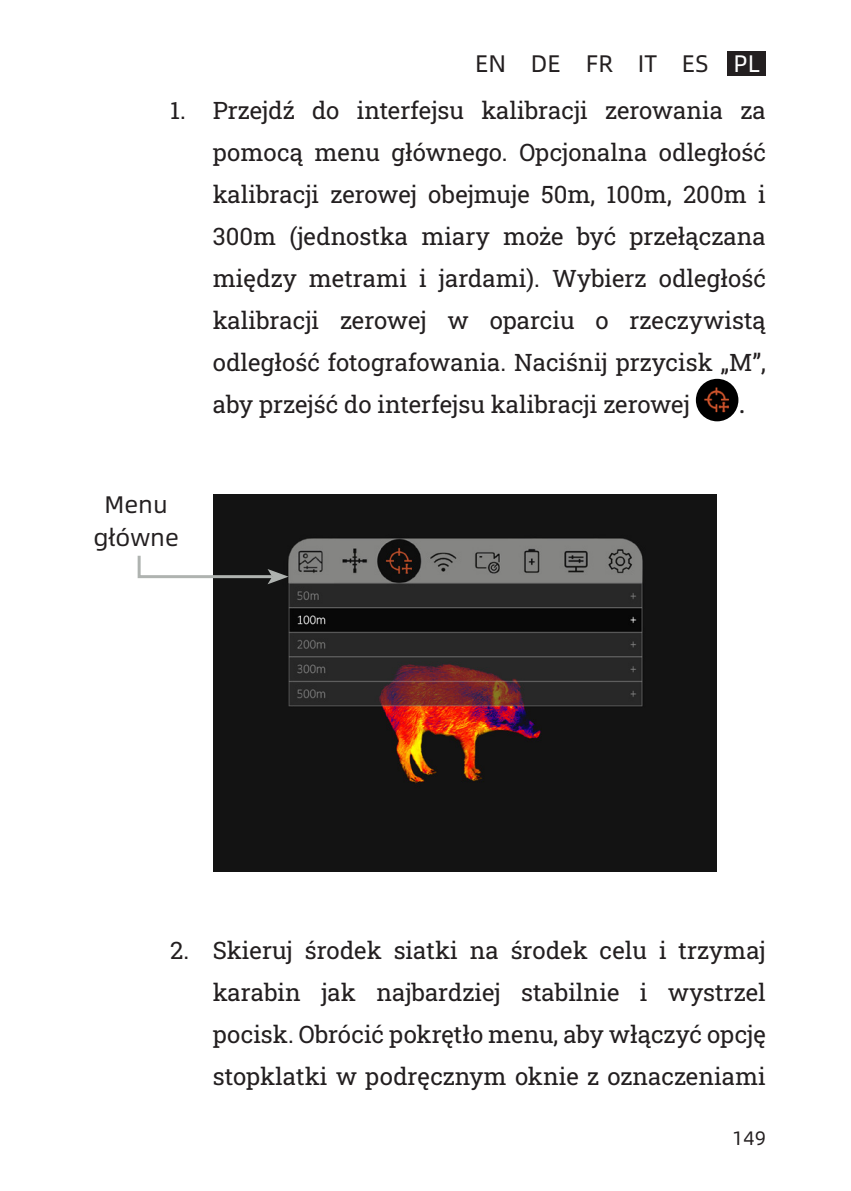
<style>
.page{position:relative;width:851px;height:1191px;background:#fff}
.page>*{position:absolute;margin:0;border:0;box-sizing:border-box;transform-origin:0 0}
.t1{font:24px/42px "Roboto Slab";color:#231f20;text-align:justify}
.t2{font:24px/33px "Alibaba Sans";color:#231f20;text-align:center}
.t3{font:19.5px "Alibaba Sans";color:#231f20}
.s1{color:#fff}
</style>
<div class="page">
<div style="left:727px;top:51px;width:38px;height:25px;background:#231f20"></div>
<img style="left:695px;top:379px;width:43px;height:42px;border-radius:21px">
<img style="left:213px;top:494px;width:503px;height:377px">
<svg style="left:137px;top:553px;width:151px;height:31px"></svg>
<p class="t2" style="left:475px;top:46px;width:286px">EN DE FR IT ES <span class="s1">PL</span></p>
<p class="t1" style="left:213px;top:88px;width:554px;text-indent:-43px">1. Przejdź do interfejsu kalibracji zerowania za pomocą menu głównego. Opcjonalna odległość kalibracji zerowej obejmuje 50m, 100m, 200m i 300m (jednostka miary może być przełączana między metrami i jardami). Wybierz odległość kalibracji zerowej w oparciu o rzeczywistą odległość fotografowania. Naciśnij przycisk „M”, aby przejść do interfejsu kalibracji zerowej</p>
<p class="t2" style="left:738px;top:386px;width:9px">.</p>
<p class="t2" style="left:93px;top:486px;width:87px">Menu główne</p>
<p class="t1" style="left:213px;top:928px;width:554px;text-indent:-43px">2. Skieruj środek siatki na środek celu i trzymaj karabin jak najbardziej stabilnie i wystrzel pocisk. Obrócić pokrętło menu, aby włączyć opcję stopklatki w podręcznym oknie z oznaczeniami</p>
<p class="t3" style="left:732px;top:1123px;width:35px">149</p>
</div>
